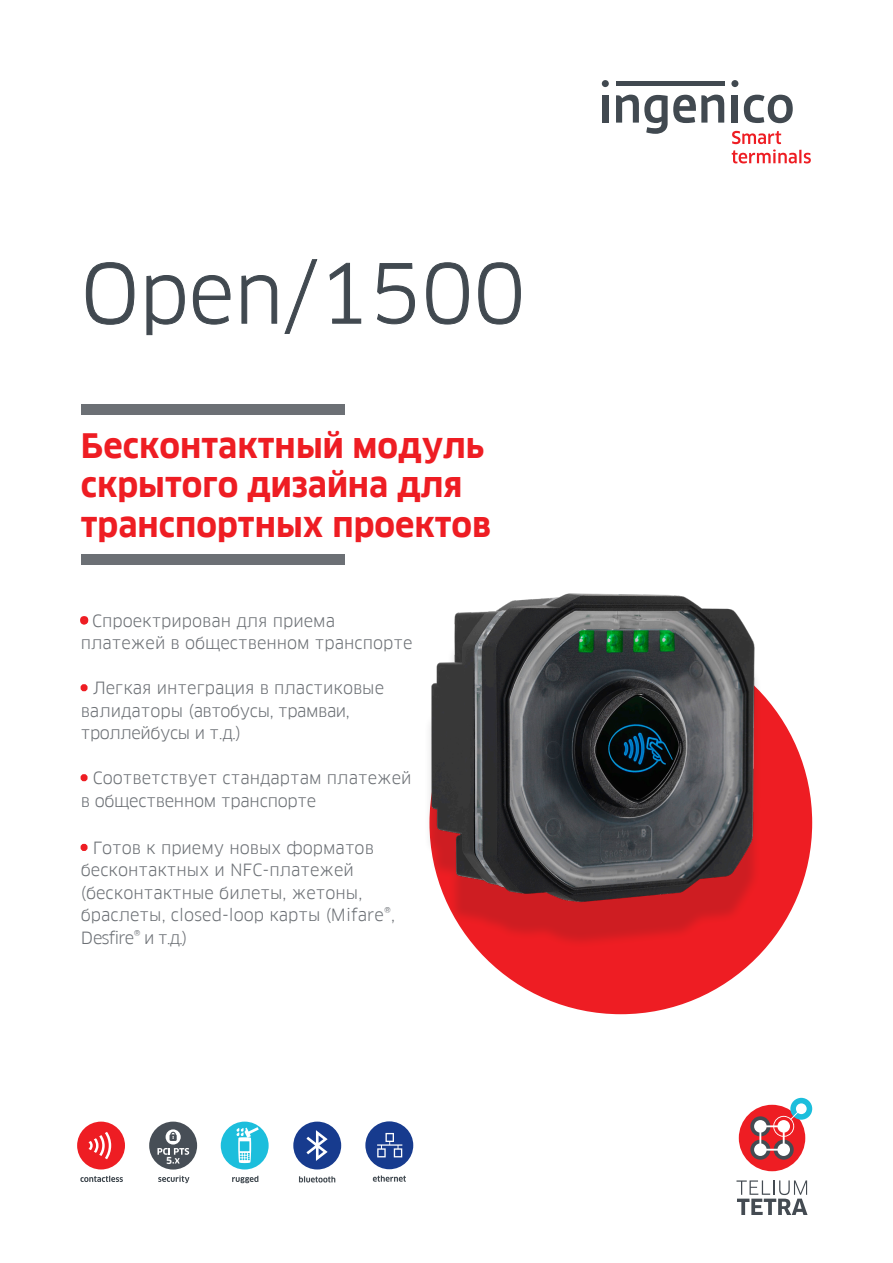
<style>
.page{position:relative;width:893px;height:1263px;background:#fff}
.page>*{position:absolute;margin:0;border:0;box-sizing:border-box;transform-origin:0 0}
.Gd_Titre_pti-clan53{font:79.5px "Clan Pro";color:#414950}
.Accroche-clanB-22{font:700 33px/39.6px "Clan World";color:#ee1d23}
.txt-1-clan_news_11-g{font:16.5px/22.5px "Clan World";color:#6c7075}
.t1{font:700 9.45px "Clan Pro";color:#fff}
.s1{font-weight:700;color:#ee1d23}
.s2{color:#ee1d23}
</style>
<div class="page">
<div style="left:81px;top:404px;width:263px;height:11px;background:#6c7075"></div>
<div style="left:81px;top:554px;width:263px;height:10px;background:#6c7075"></div>
<div style="left:429px;top:631px;width:383px;height:383px;background:#ee1d23;border-radius:50%"></div>
<div style="left:602px;top:95px;width:6px;height:28px;background:#414950"></div>
<div style="left:616px;top:81px;width:108px;height:5px;background:#414950"></div>
<div style="left:732px;top:95px;width:6px;height:28px;background:#414950"></div>
<svg style="left:744px;top:95px;width:49px;height:28px"></svg>
<div style="left:602px;top:80px;width:7px;height:7px;background:#414950;border-radius:50%"></div>
<div style="left:731px;top:80px;width:7px;height:7px;background:#414950;border-radius:50%"></div>
<svg style="left:616px;top:95px;width:108px;height:39px"></svg>
<svg style="left:732px;top:131px;width:79px;height:32px"></svg>
<div style="left:77px;top:1121px;width:48px;height:48px;background:#ee1d23;border-radius:50%"></div>
<svg style="left:88px;top:1132px;width:23px;height:27px"></svg>
<svg style="left:80px;top:1176px;width:43px;height:6px"></svg>
<div style="left:149px;top:1121px;width:48px;height:48px;background:#474e56;border-radius:50%"></div>
<svg style="left:158px;top:1175px;width:31px;height:8px"></svg>
<svg style="left:157px;top:1148px;width:32px;height:15px"></svg>
<svg style="left:166px;top:1129px;width:15px;height:15px"></svg>
<svg style="left:170px;top:1132px;width:7px;height:9px"></svg>
<div style="left:221px;top:1121px;width:48px;height:48px;background:#1cbedc;border-radius:50%"></div>
<svg style="left:232px;top:1176px;width:26px;height:7px"></svg>
<svg style="left:236px;top:1127px;width:23px;height:36px"></svg>
<svg style="left:299px;top:1176px;width:36px;height:6px"></svg>
<div style="left:293px;top:1121px;width:48px;height:48px;background:#173b8e;border-radius:50%"></div>
<svg style="left:306px;top:1130px;width:22px;height:31px"></svg>
<svg style="left:373px;top:1175px;width:33px;height:7px"></svg>
<div style="left:365px;top:1121px;width:48px;height:48px;background:#173b8e;border-radius:50%"></div>
<svg style="left:377px;top:1133px;width:25px;height:24px"></svg>
<div style="left:739px;top:1105px;width:66px;height:66px;background:#ee1d23;border-radius:50%"></div>
<svg style="left:750px;top:1140px;width:20px;height:20px"></svg>
<svg style="left:774px;top:1140px;width:20px;height:20px"></svg>
<div style="left:790px;top:1098px;width:22px;height:22px;background:#1cbedc;border-radius:50%"></div>
<svg style="left:750px;top:1116px;width:20px;height:20px"></svg>
<svg style="left:754px;top:1103px;width:53px;height:53px"></svg>
<svg style="left:736px;top:1180px;width:72px;height:35px"></svg>
<svg style="left:86px;top:262px;width:49px;height:63px"></svg>
<svg style="left:146px;top:275px;width:39px;height:60px"></svg>
<svg style="left:193px;top:275px;width:38px;height:50px"></svg>
<svg style="left:241px;top:275px;width:36px;height:49px"></svg>
<svg style="left:284px;top:259px;width:34px;height:75px"></svg>
<svg style="left:329px;top:263px;width:32px;height:61px"></svg>
<svg style="left:377px;top:263px;width:38px;height:62px"></svg>
<svg style="left:426px;top:262px;width:43px;height:63px"></svg>
<svg style="left:478px;top:262px;width:43px;height:63px"></svg>
<div style="left:80px;top:616px;width:8px;height:8px;border:3px solid #ee1d23;border-radius:50%"></div>
<div style="left:81px;top:684px;width:7px;height:7px;border:3px solid #ee1d23;border-radius:50%"></div>
<div style="left:81px;top:774px;width:7px;height:7px;border:3px solid #ee1d23;border-radius:50%"></div>
<div style="left:81px;top:844px;width:7px;height:7px;border:3px solid #ee1d23;border-radius:50%"></div>
<div style="left:424px;top:624px;width:338px;height:324px;background:#231f20;opacity:.16"></div>
<img style="left:424px;top:593px;width:364px;height:343px">
<p class="Gd_Titre_pti-clan53" style="left:81px;top:246px;width:446px">Open/1500</p>
<p class="Accroche-clanB-22" style="left:81px;top:425px;width:412px">Бесконтактный модуль скрытого дизайна для транспортных проектов</p>
<p class="txt-1-clan_news_11-g" style="left:81px;top:609px;width:333px"><span class="s1">•</span> Спроектрирован для приема платежей в общественном транспорте</p>
<p class="txt-1-clan_news_11-g" style="left:81px;top:677px;width:305px"><span class="s2">•</span> Легкая интеграция в пластиковые валидаторы (автобусы, трамваи, троллейбусы и т.д.)</p>
<p class="txt-1-clan_news_11-g" style="left:81px;top:767px;width:332px"><span class="s2">•</span> Соответствует стандартам платежей в общественном транспорте</p>
<p class="txt-1-clan_news_11-g" style="left:81px;top:836px;width:316px"><span class="s2">•</span> Готов к приему новых форматов бесконтактных и NFC-платежей (бесконтактные билеты, жетоны, браслеты, closed-loop карты (Mifare®,<br>Desfire® и т.д.)</p>
<p class="t1" style="left:166px;top:1155px;width:8px">5</p>
</div>
